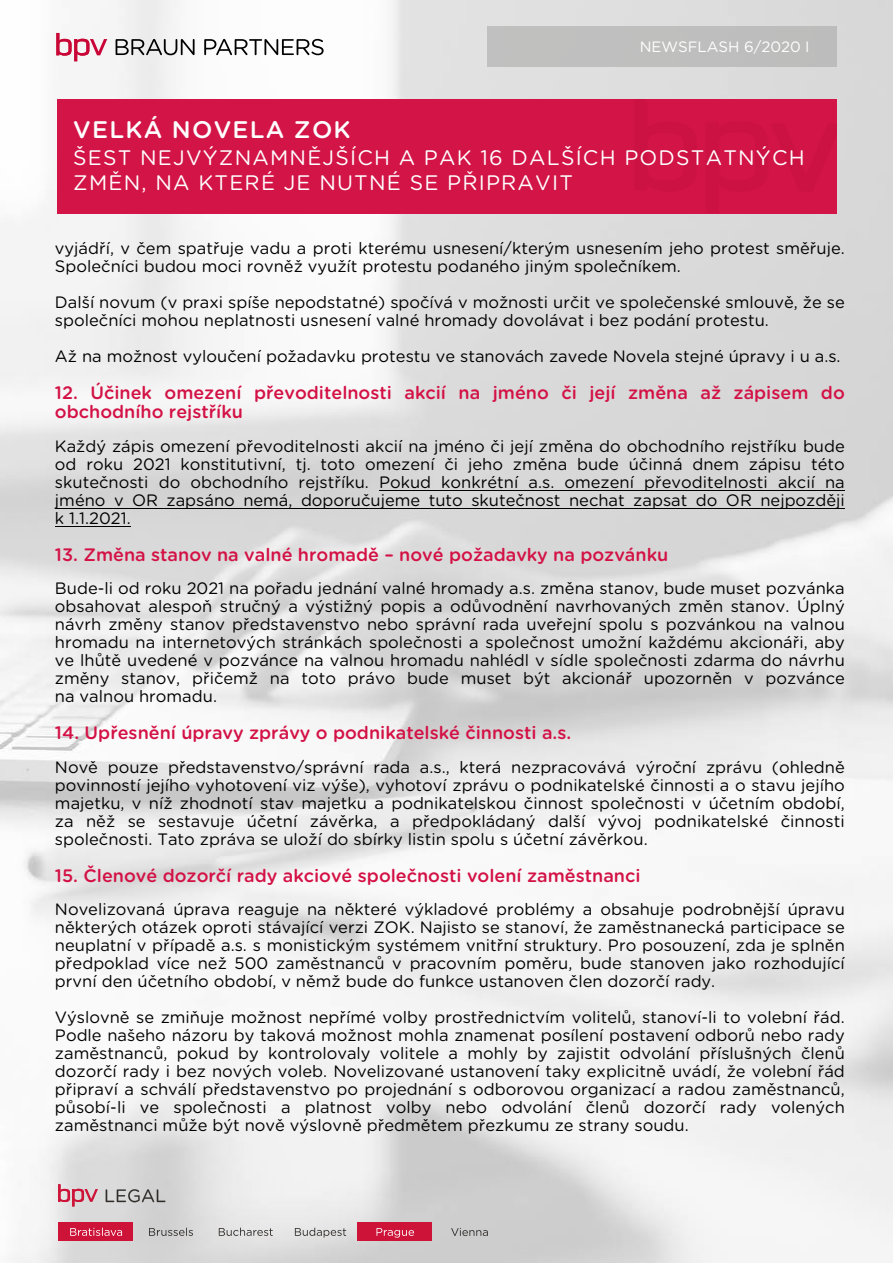
<style>
.page{position:relative;width:893px;height:1263px;background:#fff}
.page>*{position:absolute;margin:0;border:0;box-sizing:border-box;transform-origin:0 0}
.t1{font:500 24px "Gotham Rounded";letter-spacing:.05em;color:#fff}
.t2{font:21px/25.2px "Gotham Rounded";letter-spacing:.055em;color:#fff}
.t3{font:500 18px/19.6px "Gotham Rounded";color:#d31145}
.t4{font:16.5px/18px "Gotham Rounded";color:#000;text-align:justify}
.t5{font:15px "Gotham Rounded";color:#fff}
</style>
<div class="page">
<img style="left:0;top:0;width:893px;height:1263px">
<div style="left:488px;top:26px;width:349px;height:41px;background:#bfbfbe"></div>
<div style="left:57px;top:100px;width:779px;height:114px;background:#d31447"></div>
<hr style="left:55px;top:526px;width:76px;height:1px;background:#000">
<hr style="left:55px;top:508px;width:790px;height:1px;background:#000">
<hr style="left:379px;top:490px;width:466px;height:1px;background:#000">
<div style="left:58px;top:1222px;width:75px;height:18px;background:#cd1338"></div>
<svg style="left:58px;top:1184px;width:40px;height:22px"></svg>
<svg style="left:106px;top:1189px;width:59px;height:13px"></svg>
<svg style="left:70px;top:1227px;width:52px;height:9px"></svg>
<svg style="left:149px;top:1227px;width:44px;height:9px"></svg>
<svg style="left:219px;top:1227px;width:54px;height:9px"></svg>
<svg style="left:295px;top:1227px;width:51px;height:11px"></svg>
<div style="left:357px;top:1222px;width:75px;height:18px;background:#cd1338"></div>
<svg style="left:376px;top:1228px;width:38px;height:9px"></svg>
<svg style="left:451px;top:1228px;width:37px;height:8px"></svg>
<svg style="left:116px;top:39px;width:79px;height:16px"></svg>
<svg style="left:204px;top:39px;width:120px;height:16px"></svg>
<svg style="left:56px;top:33px;width:51px;height:28px"></svg>
<p class="t5" style="left:640px;top:37px;width:172px">NEWSFLASH 6/2020 I</p>
<h1 class="t1" style="left:73px;top:113px;width:279px">VELKÁ NOVELA ZOK</h1>
<p class="t2" style="left:73px;top:144px;width:733px">ŠEST NEJVÝZNAMNĚJŠÍCH A PAK 16 DALŠÍCH PODSTATNÝCH<br>ZMĚN, NA KTERÉ JE NUTNÉ SE PŘIPRAVIT</p>
<p class="t4" style="left:55px;top:238px;width:791px">vyjádří, v čem spatřuje vadu a proti kterému usnesení/kterým usnesením jeho protest směřuje.<br>Společníci budou moci rovněž využít protestu podaného jiným společníkem.</p>
<p class="t4" style="left:55px;top:292px;width:791px">Další novum (v praxi spíše nepodstatné) spočívá v možnosti určit ve společenské smlouvě, že se společníci mohou neplatnosti usnesení valné hromady dovolávat i bez podání protestu.</p>
<p class="t4" style="left:55px;top:346px;width:787px">Až na možnost vyloučení požadavku protestu ve stanovách zavede Novela stejné úpravy i u a.s.</p>
<p class="t3" style="left:55px;top:382px;width:791px">12. Účinek omezení převoditelnosti akcií na jméno či její změna až zápisem do obchodního rejstříku</p>
<p class="t4" style="left:55px;top:436px;width:791px">Každý zápis omezení převoditelnosti akcií na jméno či její změna do obchodního rejstříku bude od roku 2021 konstitutivní, tj. toto omezení či jeho změna bude účinná dnem zápisu této skutečnosti do obchodního rejstříku. Pokud konkrétní a.s. omezení převoditelnosti akcií na jméno v OR zapsáno nemá, doporučujeme tuto skutečnost nechat zapsat do OR nejpozději k 1.1.2021.</p>
<p class="t3" style="left:55px;top:544px;width:615px">13. Změna stanov na valné hromadě – nové požadavky na pozvánku</p>
<p class="t4" style="left:55px;top:579px;width:791px">Bude-li od roku 2021 na pořadu jednání valné hromady a.s. změna stanov, bude muset pozvánka obsahovat alespoň stručný a výstižný popis a odůvodnění navrhovaných změn stanov. Úplný návrh změny stanov představenstvo nebo správní rada uveřejní spolu s pozvánkou na valnou hromadu na internetových stránkách společnosti a společnost umožní každému akcionáři, aby ve lhůtě uvedené v pozvánce na valnou hromadu nahlédl v sídle společnosti zdarma do návrhu změny stanov, přičemž na toto právo bude muset být akcionář upozorněn v pozvánce na valnou hromadu.</p>
<p class="t3" style="left:55px;top:722px;width:518px">14. Upřesnění úpravy zprávy o podnikatelské činnosti a.s.</p>
<p class="t4" style="left:55px;top:757px;width:791px">Nově pouze představenstvo/správní rada a.s., která nezpracovává výroční zprávu (ohledně povinností jejího vyhotovení viz výše), vyhotoví zprávu o podnikatelské činnosti a o stavu jejího majetku, v níž zhodnotí stav majetku a podnikatelskou činnost společnosti v účetním období, za něž se sestavuje účetní závěrka, a předpokládaný další vývoj podnikatelské činnosti společnosti. Tato zpráva se uloží do sbírky listin spolu s účetní závěrkou.</p>
<p class="t3" style="left:55px;top:865px;width:587px">15. Členové dozorčí rady akciové společnosti volení zaměstnanci</p>
<p class="t4" style="left:55px;top:900px;width:791px">Novelizovaná úprava reaguje na některé výkladové problémy a obsahuje podrobnější úpravu některých otázek oproti stávající verzi ZOK. Najisto se stanoví, že zaměstnanecká participace se neuplatní v případě a.s. s monistickým systémem vnitřní struktury. Pro posouzení, zda je splněn předpoklad více než 500 zaměstnanců v pracovním poměru, bude stanoven jako rozhodující první den účetního období, v němž bude do funkce ustanoven člen dozorčí rady.</p>
<p class="t4" style="left:55px;top:1008px;width:791px">Výslovně se zmiňuje možnost nepřímé volby prostřednictvím volitelů, stanoví-li to volební řád.<br>Podle našeho názoru by taková možnost mohla znamenat posílení postavení odborů nebo rady zaměstnanců, pokud by kontrolovaly volitele a mohly by zajistit odvolání příslušných členů dozorčí rady i bez nových voleb. Novelizované ustanovení taky explicitně uvádí, že volební řád připraví a schválí představenstvo po projednání s odborovou organizací a radou zaměstnanců, působí-li ve společnosti a platnost volby nebo odvolání členů dozorčí rady volených zaměstnanci může být nově výslovně předmětem přezkumu ze strany soudu.</p>
</div>
